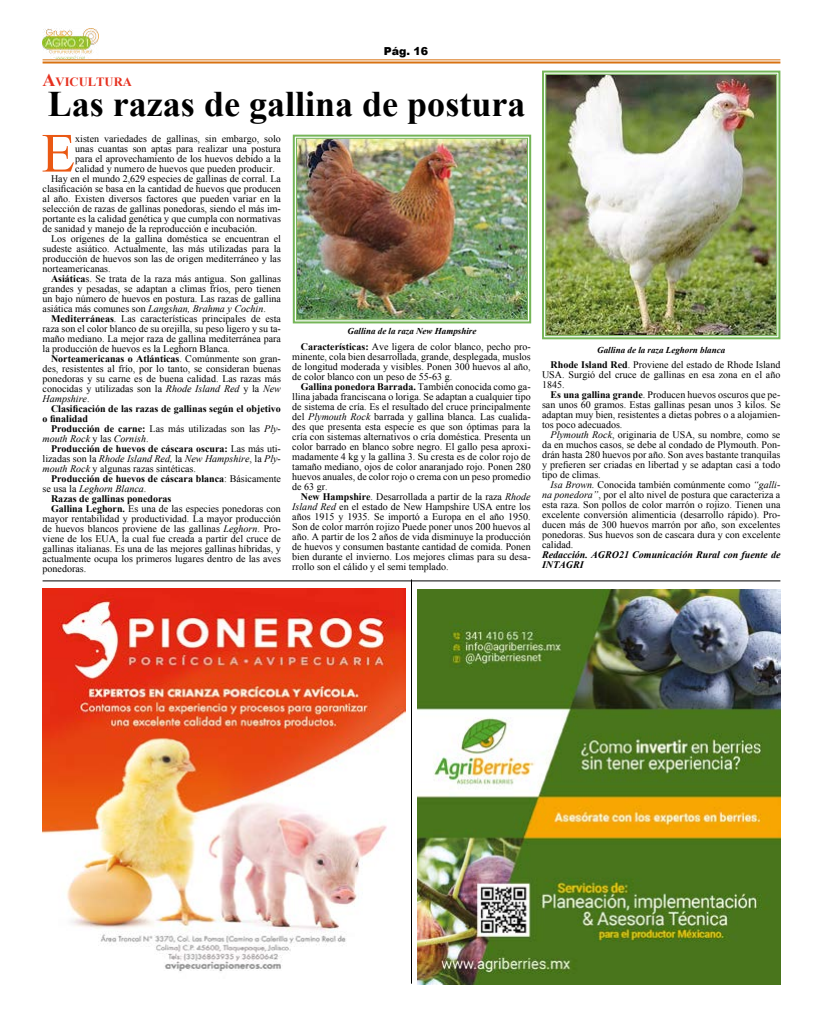
<style>
.page{position:relative;width:823px;height:1012px;background:#fff}
.page>*{position:absolute;margin:0;border:0;box-sizing:border-box;transform-origin:0 0}
.t1{font:55.3px "Times New Roman";color:#ea5813}
.t2{font:700 36px "Times New Roman";color:#000}
.t3{font:700 12.6px "Times New Roman";color:#e6301f}
.t4{font:900 11px "Arial";color:#000}
.t5{font:10px/10px "Times New Roman";color:#000;text-align:justify}
.t6{font:700 10px "Times New Roman";color:#000}
.t7{font:italic 10px "Times New Roman";color:#000}
.t8{font:italic 700 10px/10px "Times New Roman";color:#000}
.t9{font:italic 700 9px "Times New Roman";color:#000}
.s1{font-size:18px}
.s2{font-weight:700}
.s3{font-style:italic}
.s4{font-weight:400}
.s5{font-style:normal}
</style>
<div class="page">
<img style="left:43px;top:28px;width:56px;height:31px">
<hr style="left:43px;top:60px;width:737px;height:1px;background:#d87211">
<hr style="left:43px;top:62px;width:737px;height:2px;background:#d87211">
<hr style="left:43px;top:580px;width:737px;height:1px;background:#000">
<img style="left:43px;top:588px;width:362px;height:383px">
<img style="left:542px;top:70px;width:239px;height:270px">
<div style="left:545px;top:74px;width:231px;height:262px;border:1px solid #75b558"></div>
<img style="left:417px;top:590px;width:363px;height:395px">
<hr style="left:411px;top:579px;width:1px;height:405px;background:#000">
<img style="left:292px;top:134px;width:240px;height:190px">
<div style="left:296px;top:138px;width:231px;height:182px;border:1px solid #75b558"></div>
<p class="t3" style="left:43px;top:73px;width:91px"><span class="s1">A</span>VICULTURA</p>
<p class="t4" style="left:383px;top:43px;width:46px">Pág. 16</p>
<h2 class="t2" style="left:48px;top:80px;width:479px">Las razas de gallina de postura</h2>
<h1 class="t1" style="left:41px;top:116px;width:35px">E</h1>
<p class="t5" style="left:75px;top:133px;width:207px">xisten variedades de gallinas, sin embargo, solo</p>
<p class="t5" style="left:75px;top:143px;width:207px">unas cuantas son aptas para realizar una postura</p>
<p class="t5" style="left:75px;top:153px;width:207px">para el aprovechamiento de los huevos debido a la</p>
<p class="t5" style="left:75px;top:163px;width:201px">calidad y numero de huevos que pueden producir.</p>
<p class="t5" style="left:51px;top:173px;width:231px">Hay en el mundo 2,629 especies de gallinas de corral. La</p>
<p class="t5" style="left:43px;top:183px;width:240px">clasificación se basa en la cantidad de huevos que producen</p>
<p class="t5" style="left:43px;top:193px;width:240px">al año. Existen diversos factores que pueden variar en la</p>
<p class="t5" style="left:43px;top:203px;width:240px">selección de razas de gallinas ponedoras, siendo el más im-</p>
<p class="t5" style="left:43px;top:213px;width:240px">portante es la calidad genética y que cumpla con normativas</p>
<p class="t5" style="left:43px;top:223px;width:216px">de sanidad y manejo de la reproducción e incubación.</p>
<p class="t5" style="left:51px;top:233px;width:231px">Los orígenes de la gallina doméstica se encuentran el</p>
<p class="t5" style="left:43px;top:243px;width:240px">sudeste asiático. Actualmente, las más utilizadas para la</p>
<p class="t5" style="left:43px;top:253px;width:240px">producción de huevos son las de origen mediterráneo y las</p>
<p class="t5" style="left:43px;top:263px;width:70px">norteamericanas.</p>
<p class="t5" style="left:51px;top:273px;width:231px"><span class="s2">Asiática</span>s. Se trata de la raza más antigua. Son gallinas</p>
<p class="t5" style="left:43px;top:283px;width:240px">grandes y pesadas, se adaptan a climas fríos, pero tienen</p>
<p class="t5" style="left:43px;top:293px;width:240px">un bajo número de huevos en postura. Las razas de gallina</p>
<p class="t5" style="left:43px;top:303px;width:225px">asiática más comunes son <span class="s3">Langshan, Brahma y Cochin</span>.</p>
<p class="t5" style="left:51px;top:313px;width:231px"><span class="s2">Mediterráneas</span>. Las características principales de esta</p>
<p class="t5" style="left:43px;top:323px;width:240px">raza son el color blanco de su orejilla, su peso ligero y su ta-</p>
<p class="t5" style="left:43px;top:333px;width:240px">maño mediano. La mejor raza de gallina mediterránea para</p>
<p class="t5" style="left:43px;top:343px;width:189px">la producción de huevos es la Leghorn Blanca.</p>
<p class="t6" style="left:51px;top:351px;width:231px">Norteamericanas o Atlánticas<span class="s4">. Comúnmente son gran-</span></p>
<p class="t5" style="left:43px;top:363px;width:240px">des, resistentes al frío, por lo tanto, se consideran buenas</p>
<p class="t5" style="left:43px;top:373px;width:240px">ponedoras y su carne es de buena calidad. Las razas más</p>
<p class="t5" style="left:43px;top:383px;width:240px">conocidas y utilizadas son la <span class="s3">Rhode Island Red</span> y la <span class="s3">New</span></p>
<p class="t7" style="left:43px;top:391px;width:48px">Hampshire<span class="s5">.</span></p>
<p class="t6" style="left:51px;top:401px;width:231px">Clasificación de las razas de gallinas según el objetivo</p>
<p class="t6" style="left:43px;top:411px;width:47px">o finalidad</p>
<p class="t5" style="left:51px;top:423px;width:231px"><span class="s2">Producción de carne:</span> Las más utilizadas son las <span class="s3">Ply-</span></p>
<p class="t7" style="left:43px;top:431px;width:107px">mouth Rock <span class="s5">y las</span> Cornish<span class="s5">.</span></p>
<p class="t6" style="left:51px;top:441px;width:231px">Producción de huevos de cáscara oscura: <span class="s4">Las más uti-</span></p>
<p class="t7" style="left:43px;top:451px;width:240px"><span class="s5">lizadas son la</span> Rhode Island Red, <span class="s5">la</span> New Hampshire<span class="s5">, la</span> Ply-</p>
<p class="t5" style="left:43px;top:463px;width:155px"><span class="s3">mouth Rock</span> y algunas razas sintéticas.</p>
<p class="t6" style="left:51px;top:471px;width:231px">Producción de huevos de cáscara blanca<span class="s4">: Básicamente</span></p>
<p class="t7" style="left:43px;top:481px;width:105px"><span class="s5">se usa la</span> Leghorn Blanca<span class="s5">.</span></p>
<p class="t6" style="left:51px;top:491px;width:122px">Razas de gallinas ponedoras</p>
<p class="t5" style="left:51px;top:503px;width:231px"><span class="s2">Gallina Leghorn.</span> Es una de las especies ponedoras con</p>
<p class="t5" style="left:43px;top:513px;width:240px">mayor rentabilidad y productividad. La mayor producción</p>
<p class="t5" style="left:43px;top:523px;width:240px">de huevos blancos proviene de las gallinas <span class="s3">Leghorn</span>. Pro-</p>
<p class="t5" style="left:43px;top:533px;width:240px">viene de los EUA, la cual fue creada a partir del cruce de</p>
<p class="t5" style="left:43px;top:543px;width:240px">gallinas italianas. Es una de las mejores gallinas híbridas, y</p>
<p class="t5" style="left:43px;top:553px;width:240px">actualmente ocupa los primeros lugares dentro de las aves</p>
<p class="t5" style="left:43px;top:563px;width:45px">ponedoras.</p>
<p class="t9" style="left:347px;top:325px;width:130px">Gallina de la raza New Hampshire</p>
<p class="t5" style="left:292px;top:341px;width:240px;text-indent:9px"><span class="s2">Características:</span> Ave ligera de color blanco, pecho pro&shy;minente, cola bien desarrollada, grande, desplegada, muslos de longitud moderada y visibles. Ponen 300 huevos al año, de color blanco con un peso de 55-63 g.</p>
<p class="t5" style="left:292px;top:381px;width:240px;text-indent:9px"><span class="s2">Gallina ponedora Barrada.</span> También conocida como ga&shy;llina jabada franciscana o loriga. Se adaptan a cualquier tipo de sistema de cría. Es el resultado del cruce principalmente del <span class="s3">Plymouth Rock</span> barrada y gallina blanca. Las cualida&shy;des que presenta esta especie es que son óptimas para la cría con sistemas alternativos o cría doméstica. Presenta un color barrado en blanco sobre negro. El gallo pesa aproxi&shy;madamente 4 kg y la gallina 3. Su cresta es de color rojo de tamaño mediano, ojos de color anaranjado rojo. Ponen 280 huevos anuales, de color rojo o crema con un peso promedio de 63 gr.</p>
<p class="t5" style="left:292px;top:491px;width:240px;text-indent:8px"><span class="s2">New Hampshire</span>. Desarrollada a partir de la raza <span class="s3">Rhode Island Red</span> en el estado de New Hampshire USA entre los años 1915 y 1935. Se importó a Europa en el año 1950.<br>Son de color marrón rojizo Puede poner unos 200 huevos al año. A partir de los 2 años de vida disminuye la producción de huevos y consumen bastante cantidad de comida. Ponen bien durante el invierno. Los mejores climas para su desa&shy;rrollo son el cálido y el semi templado.</p>
<p class="t9" style="left:597px;top:344px;width:129px">Gallina de la raza Leghorn blanca</p>
<p class="t5" style="left:541px;top:360px;width:240px;text-indent:8px"><span class="s2">Rhode Island Red</span>. Proviene del estado de Rhode Island USA. Surgió del cruce de gallinas en esa zona en el año 1845.</p>
<p class="t5" style="left:541px;top:390px;width:240px;text-indent:8px"><span class="s2">Es una gallina grande</span>. Producen huevos oscuros que pe&shy;san unos 60 gramos. Estas gallinas pesan unos 3 kilos. Se adaptan muy bien, resistentes a dietas pobres o a alojamien&shy;tos poco adecuados.</p>
<p class="t5" style="left:541px;top:430px;width:240px;text-indent:8px"><span class="s3">Plymouth Rock</span>, originaria de USA, su nombre, como se da en muchos casos, se debe al condado de Plymouth. Pon&shy;drán hasta 280 huevos por año. Son aves bastante tranquilas y prefieren ser criadas en libertad y se adaptan casi a todo tipo de climas.</p>
<p class="t5" style="left:541px;top:480px;width:240px;text-indent:8px"><span class="s3">Isa Brown.</span> Conocida también comúnmente como <span class="s3">“galli&shy;na ponedora”</span>, por el alto nivel de postura que caracteriza a esta raza. Son pollos de color marrón o rojizo. Tienen una excelente conversión alimenticia (desarrollo rápido). Pro&shy;ducen más de 300 huevos marrón por año, son excelentes ponedoras. Sus huevos son de cascara dura y con excelente calidad.</p>
<p class="t8" style="left:541px;top:550px;width:240px">Redacción. AGRO21 Comunicación Rural con fuente de<br>INTAGRI</p>
</div>
